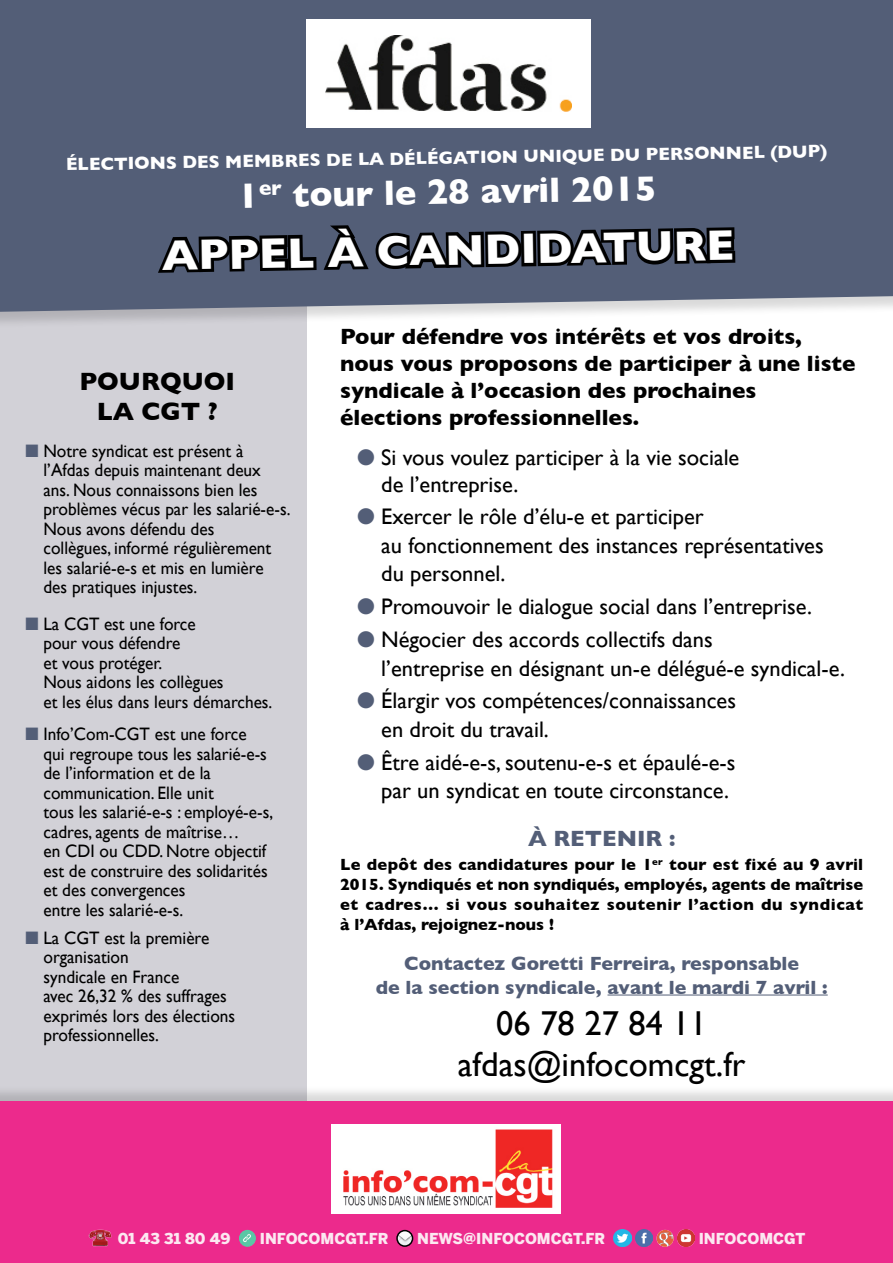
<style>
.page{position:relative;width:893px;height:1263px;background:#fff}
.page>*{position:absolute;margin:0;border:0;box-sizing:border-box;transform-origin:0 0}
.t1{font:700 43.5px "Gill Sans";color:#fff}
.t2{font:700 36px "Gill Sans";color:#fff}
.t3{font:34.5px/41.4px "Gill Sans";color:#000;text-align:center}
.t4{font:700 25.5px/30.6px "Gill Sans";color:#000;text-align:center}
.t5{font:22.5px/28.5px "Gill Sans";color:#000}
.t6{font:700 22.5px/27px "Gill Sans";color:#000}
.t7{font:700 22.5px "Gill Sans";color:#535e77}
.t8{font:700 19.5px/23.4px "Gill Sans";color:#535e77;text-align:center}
.t9{font:18px/19.5px "Gill Sans";color:#000;scale:.96 1}
.t10{font:700 18px "Gill Sans";color:#fff}
.t11{font:700 16.5px/19.8px "Gill Sans";letter-spacing:.035em;color:#000;text-align:justify}
.t12{font:900 15px "Benton Sans";color:#fce8f1}
.s1{color:#535e77}
</style>
<div class="page">
<div style="left:0;top:298px;width:306px;height:825px;background:#d2d1d7"></div>
<div style="left:0;top:0;width:893px;height:312px;background:#535e77"></div>
<div style="left:0;top:1085px;width:893px;height:178px;background:#000;opacity:.15"></div>
<div style="left:0;top:1102px;width:893px;height:161px;background:#ec2a8c"></div>
<hr style="left:607px;top:994px;width:221px;height:1px;background:#535e77">
<div style="left:332px;top:1124px;width:229px;height:90px;background:#fff"></div>
<img style="left:343px;top:1129px;width:210px;height:79px">
<img style="left:88px;top:1230px;width:24px;height:17px">
<img style="left:239px;top:1230px;width:17px;height:17px;border-radius:9px">
<img style="left:397px;top:1230px;width:16px;height:16px;border-radius:8px">
<div style="left:396px;top:1230px;width:17px;height:17px;border:2px solid #000;border-radius:50%"></div>
<img style="left:614px;top:1230px;width:17px;height:17px">
<img style="left:635px;top:1230px;width:17px;height:17px">
<img style="left:657px;top:1230px;width:17px;height:17px;border-radius:9px">
<img style="left:677px;top:1230px;width:17px;height:17px">
<svg style="left:153px;top:220px;width:585px;height:717px"></svg>
<div style="left:307px;top:19px;width:284px;height:109px;background:#fff"></div>
<img style="left:326px;top:36px;width:246px;height:75px">
<p class="t10" style="left:66px;top:150px;width:763px;rotate:-1deg">ÉLECTIONS DES MEMBRES DE LA DÉLÉGATION UNIQUE DU PERSONNEL (DUP)</p>
<p class="t2" style="left:237px;top:167px;width:420px;rotate:-1deg">1<sup>er</sup> tour le 28 avril 2015</p>
<p class="t1" style="left:161px;top:221px;width:574px;rotate:-1deg">APPEL À CANDIDATURE</p>
<p class="t4" style="left:79px;top:365px;width:157px">POURQUOI<br>LA CGT ?</p>
<p class="t9" style="left:43px;top:441px;width:259px;text-indent:-18px"><span class="s1">■</span> Notre syndicat est présent à l’Afdas depuis maintenant deux ans. Nous connaissons bien les problèmes vécus par les salarié-e-s.<br>Nous avons défendu des<br>collègues, informé régulièrement les salarié-e-s et mis en lumière des pratiques injustes.</p>
<p class="t9" style="left:43px;top:614px;width:240px;text-indent:-18px"><span class="s1">■</span> La CGT est une force<br>pour vous défendre<br>et vous protéger.<br>Nous aidons les collègues<br>et les élus dans leurs démarches.</p>
<p class="t9" style="left:43px;top:724px;width:241px;text-indent:-18px"><span class="s1">■</span> Info’Com-CGT est une force<br>qui regroupe tous les salarié-e-s de l’information et de la communication. Elle unit<br>tous les salarié-e-s : employé-e-s, cadres, agents de maîtrise…<br>en CDI ou CDD. Notre objectif est de construire des solidarités et des convergences<br>entre les salarié-e-s.</p>
<p class="t9" style="left:43px;top:928px;width:201px;text-indent:-18px"><span class="s1">■</span> La CGT est la première organisation<br>syndicale en France<br>avec 26,32 % des suffrages exprimés lors des élections professionnelles.</p>
<p class="t6" style="left:340px;top:322px;width:517px">Pour défendre vos intérêts et vos droits, nous vous proposons de participer à une liste syndicale à l’occasion des prochaines élections professionnelles.</p>
<p class="t5" style="left:381px;top:443px;width:360px;line-height:27px;text-indent:-24px"><span class="s1">●</span> Si vous voulez participer à la vie sociale de l’entreprise.</p>
<p class="t5" style="left:381px;top:502px;width:444px;text-indent:-24px"><span class="s1">●</span> Exercer le rôle d’élu-e et participer<br>au fonctionnement des instances représentatives du personnel.</p>
<p class="t5" style="left:357px;top:592px;width:456px"><span class="s1">●</span> Promouvoir le dialogue social dans l’entreprise.</p>
<p class="t5" style="left:381px;top:625px;width:465px;text-indent:-24px"><span class="s1">●</span> Négocier des accords collectifs dans<br>l’entreprise en désignant un-e délégué-e syndical-e.</p>
<p class="t5" style="left:381px;top:686px;width:356px;text-indent:-24px"><span class="s1">●</span> Élargir vos compétences/connaissances en droit du travail.</p>
<p class="t5" style="left:357px;top:747px;width:380px;text-align:right"><span class="s1">●</span> Être aidé-e-s, soutenu-e-s et épaulé-e-s par un syndicat en toute circonstance.</p>
<p class="t7" style="left:528px;top:821px;width:149px">À RETENIR :</p>
<p class="t11" style="left:340px;top:854px;width:525px">Le depôt des candidatures pour le 1<sup>er</sup> tour est fixé au 9 avril 2015. Syndiqués et non syndiqués, employés, agents de maîtrise et cadres… si vous souhaitez soutenir l’action du syndicat à l’Afdas, rejoignez-nous !</p>
<p class="t8" style="left:376px;top:951px;width:453px">Contactez Goretti Ferreira, responsable<br>de la section syndicale, avant le mardi 7 avril :</p>
<p class="t3" style="left:458px;top:1002px;width:289px">06 78 27 84 11 afdas@infocomcgt.fr</p>
<p class="t12" style="left:118px;top:1229px;width:114px">01 43 31 80 49</p>
<p class="t12" style="left:260px;top:1229px;width:130px">INFOCOMCGT.FR</p>
<p class="t12" style="left:417px;top:1229px;width:189px">NEWS@INFOCOMCGT.FR</p>
<p class="t12" style="left:699px;top:1229px;width:108px">INFOCOMCGT</p>
</div>
